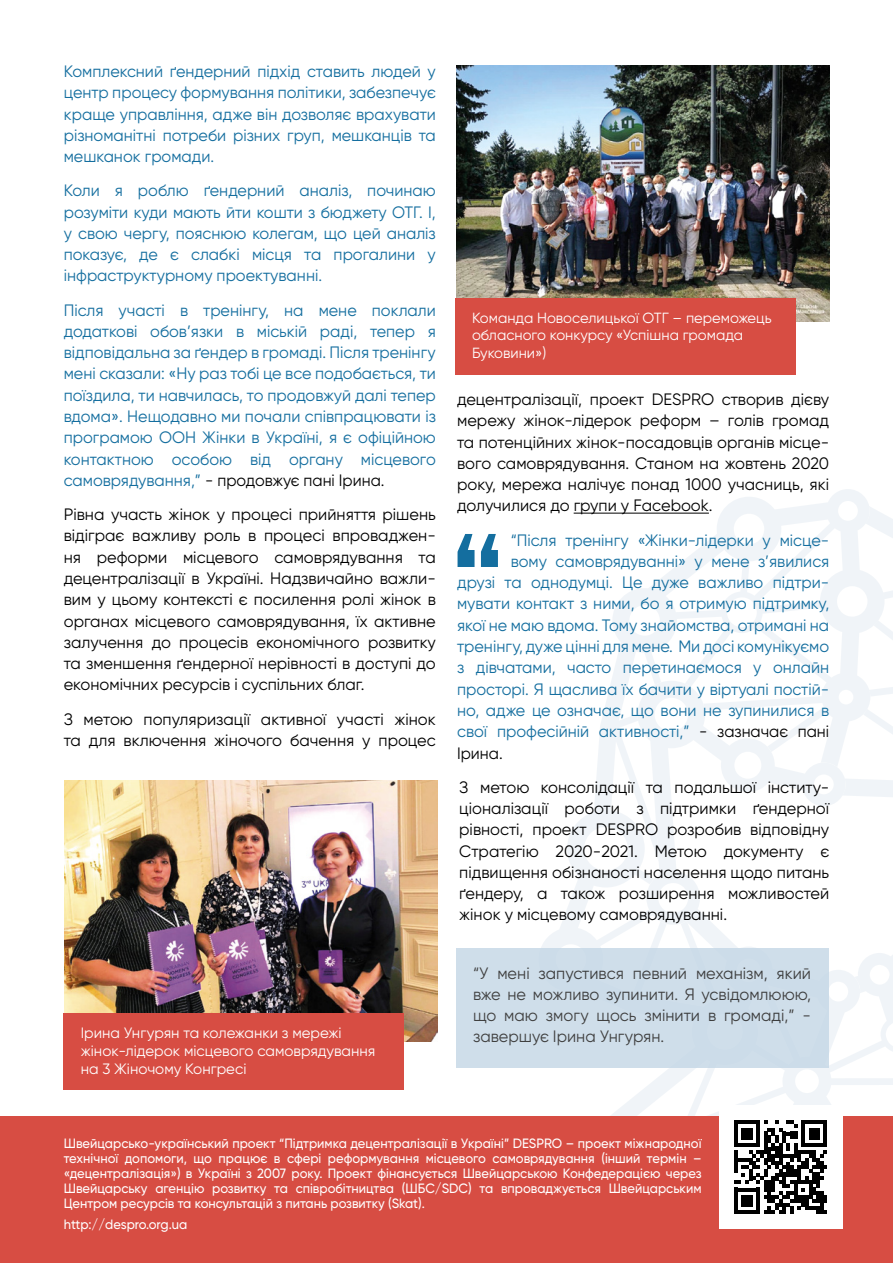
<style>
.page{position:relative;width:893px;height:1263px;background:#fff}
.page>*{position:absolute;margin:0;border:0;box-sizing:border-box;transform-origin:0 0}
.t1{font:16.5px/21.3px "Gilroy";color:#146e9f;text-align:justify}
.t2{font:16.5px/21.3px "Gilroy";color:#000}
.t3{font:15px/18px "Gilroy";color:#fff}
.t4{font:14.7px/17.7px "Gilroy";color:#fff}
.t5{font:500 13.5px/15px "Gilroy";color:#fff;text-align:justify;scale:.96 1}
.s1{color:#000}
</style>
<div class="page">
<svg style="left:558px;top:1067px;width:176px;height:50px"></svg>
<svg style="left:541px;top:489px;width:328px;height:459px"></svg>
<svg style="left:681px;top:921px;width:37px;height:27px"></svg>
<div style="left:0;top:1117px;width:893px;height:146px;background:#d74d43"></div>
<hr style="left:574px;top:513px;width:135px;height:1px;background:#000">
<div style="left:456px;top:948px;width:372px;height:119px;background:#cfdeea"></div>
<div style="left:719px;top:1105px;width:123px;height:124px;background:#fff"></div>
<svg style="left:734px;top:506px;width:159px;height:723px"></svg>
<img style="left:456px;top:66px;width:373px;height:255px">
<div style="left:455px;top:298px;width:340px;height:77px;background:#d74d43"></div>
<img style="left:65px;top:780px;width:373px;height:262px">
<div style="left:64px;top:1013px;width:340px;height:77px;background:#d74d43"></div>
<svg style="left:458px;top:534px;width:17px;height:33px"></svg>
<svg style="left:481px;top:534px;width:17px;height:33px"></svg>
<p class="t1" style="left:64px;top:60px;width:374px">Комплексний ґендерний підхід ставить людей у центр процесу формування політики, забезпечує краще управління, адже він дозволяє врахувати різноманітні потреби різних груп, мешканців та мешканок громади.</p>
<p class="t1" style="left:64px;top:180px;width:374px">Коли я роблю ґендерний аналіз, починаю розуміти куди мають йти кошти з бюджету ОТГ. І, у свою чергу, пояснюю колегам, що цей аналіз показує, де є слабкі місця та прогалини у інфраструктурному проектуванні.</p>
<p class="t1" style="left:64px;top:299px;width:374px">Після участі в тренінгу, на мене поклали додаткові обов’язки в міській раді, тепер я відповідальна за ґендер в громаді. Після тренінгу мені сказали: «Ну раз тобі це все подобається, ти поїздила, ти навчилась, то продовжуй далі тепер вдома». Нещодавно ми почали співпрацювати із програмою ООН Жінки в Україні, я є офіційною контактною особою від органу місцевого самоврядування,” <span class="s1">- продовжує пані Ірина.</span></p>
<p class="t2" style="left:64px;top:503px;width:374px">Рівна участь жінок у процесі прийняття рішень відіграє важливу роль в процесі впроваджен&shy;ня реформи місцевого самоврядування та децентралізації в Україні. Надзвичайно важли&shy;вим у цьому контексті є посилення ролі жінок в органах місцевого самоврядування, їх активне залучення до процесів економічного розвитку та зменшення ґендерної нерівності в доступі до економічних ресурсів і суспільних благ.</p>
<p class="t2" style="left:64px;top:708px;width:374px">З метою популяризації активної участі жінок та для включення жіночого бачення у процес</p>
<p class="t3" style="left:81px;top:1024px;width:296px">Ірина Унгурян та колежанки з мережі жінок-лідерок місцевого самоврядування на 3 Жіночому Конгресі</p>
<p class="t4" style="left:472px;top:309px;width:301px">Команда Новоселицької ОТГ – переможець обласного конкурсу «Успішна громада<br>Буковини»)</p>
<p class="t2" style="left:457px;top:388px;width:374px">децентралізації, проект DESPRO створив дієву мережу жінок-лідерок реформ – голів громад та потенційних жінок-посадовців органів місце&shy;вого самоврядування. Станом на жовтень 2020 року, мережа налічує понад 1000 учасниць, які долучилися до групи у Facebook.</p>
<p class="t1" style="left:511px;top:529px;width:317px">“Після тренінгу «Жінки-лідерки у місце-</p>
<p class="t1" style="left:511px;top:550px;width:320px">вому самоврядуванні» у мене з’явилися</p>
<p class="t1" style="left:457px;top:571px;width:371px">друзі та однодумці. Це дуже важливо підтри-</p>
<p class="t1" style="left:457px;top:593px;width:374px">мувати контакт з ними, бо я отримую підтримку,</p>
<p class="t1" style="left:457px;top:614px;width:374px">якої не маю вдома. Тому знайомства, отримані на</p>
<p class="t1" style="left:457px;top:635px;width:374px">тренінгу, дуже цінні для мене. Ми досі комунікуємо</p>
<p class="t1" style="left:457px;top:657px;width:374px">з дівчатами, часто перетинаємося у онлайн</p>
<p class="t1" style="left:457px;top:678px;width:371px">просторі. Я щаслива їх бачити у віртуалі постій-</p>
<p class="t1" style="left:457px;top:699px;width:374px">но, адже це означає, що вони не зупинилися в</p>
<p class="t1" style="left:457px;top:721px;width:374px">свої професійній активності,” <span class="s1">- зазначає пані</span></p>
<p class="t2" style="left:457px;top:742px;width:47px">Ірина.</p>
<p class="t2" style="left:459px;top:776px;width:371px">З метою консолідації та подальшої інститу&shy;ціоналізації роботи з підтримки ґендерної рівності, проект DESPRO розробив відповідну Стратегію 2020-2021. Метою документу є підвищення обізнаності населення щодо питань ґендеру, а також розширення можливостей жінок у місцевому самоврядуванні.</p>
<p class="t2" style="left:473px;top:962px;width:340px;text-align:justify">“У мені запустився певний механізм, який вже не можливо зупинити. Я усвідомлююю, що маю змогу щось змінити в громаді,” - завершує Ірина Унгурян.</p>
<p class="t5" style="left:64px;top:1136px;width:666px">Швейцарсько-український проект “Підтримка децентралізації в Україні” DESPRO – проект міжнародної технічної допомоги, що працює в сфері реформування місцевого самоврядування (інший термін – «децентралізація») в Україні з 2007 року. Проект фінансується Швейцарською Конфедерацією через Швейцарську агенцію розвитку та співробітництва (ШБС/SDC) та впроваджується Швейцарським Центром ресурсів та консультацій з питань розвитку (Skat).</p>
<p class="t5" style="left:64px;top:1217px;width:130px">http://despro.org.ua</p>
</div>
